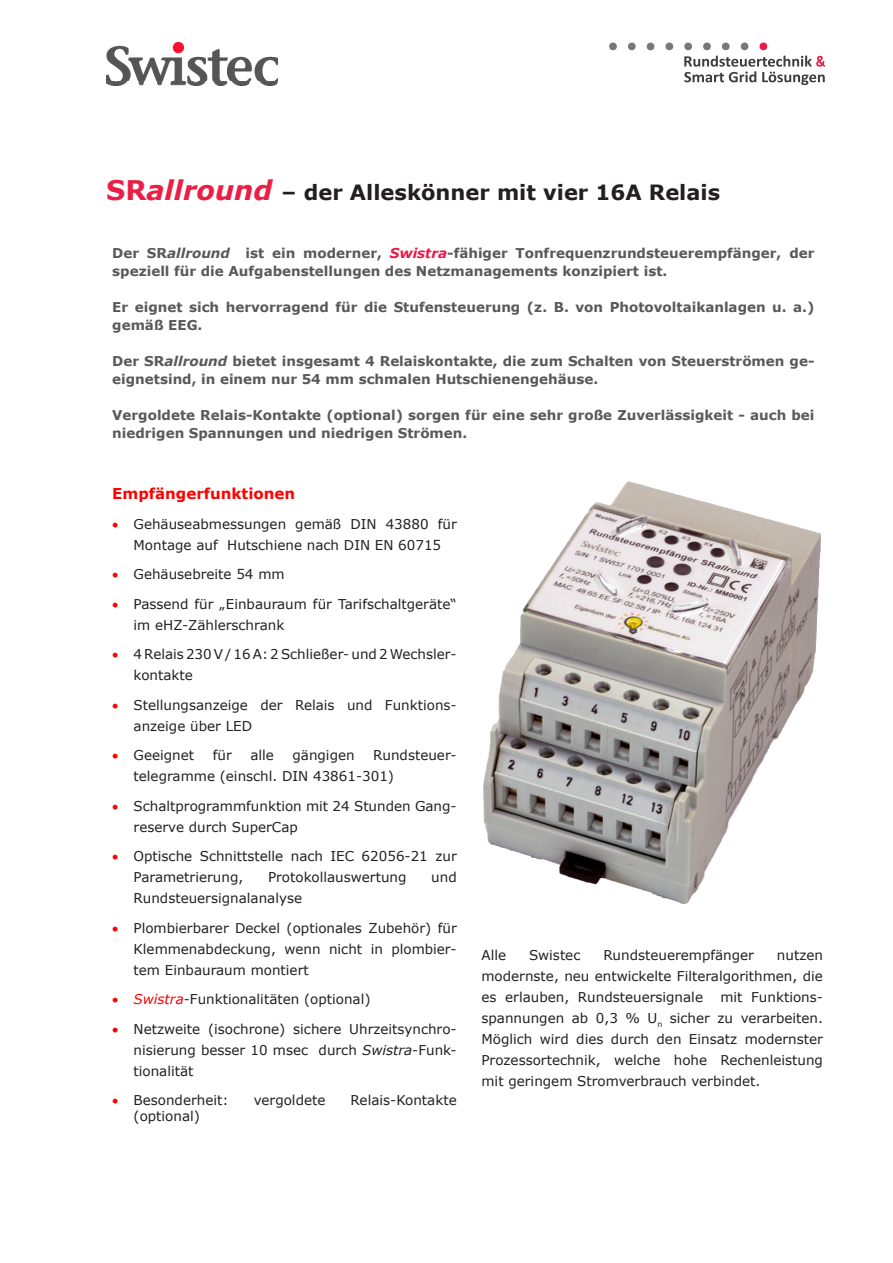
<style>
.page{position:relative;width:893px;height:1263px;background:#fff}
.page>*{position:absolute;margin:0;border:0;box-sizing:border-box;transform-origin:0 0}
.t1{font:700 21px "Verdana";color:#231f20}
.Subtitle{font:700 15px "Verdana";color:#f00}
.t2{font:13.5px/21px "Verdana";color:#231f20}
.Body_Text{font:700 13.5px/18px "Verdana";color:#595959}
.s1{font-size:27px;color:#eb1e45}
.s2{font-style:italic;font-size:27px;color:#eb1e45}
.s3{font-style:italic}
.s4{font-style:italic;color:#ed1845}
.s5{color:#f00}
.s6{font-style:italic;color:#f00}
</style>
<div class="page">
<img style="left:106px;top:43px;width:172px;height:42px">
<svg style="left:665px;top:43px;width:9px;height:8px"></svg>
<svg style="left:628px;top:43px;width:8px;height:8px"></svg>
<svg style="left:609px;top:43px;width:8px;height:8px"></svg>
<svg style="left:646px;top:43px;width:9px;height:8px"></svg>
<svg style="left:684px;top:43px;width:141px;height:42px"></svg>
<img style="left:483px;top:481px;width:338px;height:423px">
<p class="t1" style="left:106px;top:177px;width:615px"><span class="s1">SR</span><span class="s2">allround</span> – der Alleskönner mit vier 16A Relais</p>
<p class="Body_Text" style="left:112px;top:244px;width:704px">Der SR<span class="s3">allround</span> ist ein moderner, <span class="s4">Swistra</span>-fähiger Tonfrequenzrundsteuerempfänger, der speziell für die Aufgabenstellungen des Netzmanagements konzipiert ist.</p>
<p class="Body_Text" style="left:112px;top:298px;width:704px">Er eignet sich hervorragend für die Stufensteuerung (z. B. von Photovoltaikanlagen u. a.) gemäß EEG.</p>
<p class="Body_Text" style="left:112px;top:352px;width:704px">Der SR<span class="s3">allround</span> bietet insgesamt 4 Relaiskontakte, die zum Schalten von Steuerströmen ge&shy;eignetsind, in einem nur 54 mm schmalen Hutschienengehäuse.</p>
<p class="Body_Text" style="left:112px;top:406px;width:704px">Vergoldete Relais-Kontakte (optional) sorgen für eine sehr große Zuverlässigkeit - auch bei niedrigen Spannungen und niedrigen Strömen.</p>
<p class="Subtitle" style="left:112px;top:483px;width:184px">Empfängerfunktionen</p>
<p class="t2" style="left:112px;top:513px;width:346px;text-align:center"><span class="s5">•</span> Gehäuseabmessungen gemäß DIN 43880 für<br>Montage auf Hutschiene nach DIN EN 60715</p>
<p class="t2" style="left:112px;top:564px;width:174px"><span class="s5">•</span> Gehäusebreite 54 mm</p>
<p class="t2" style="left:134px;top:593px;width:325px;text-indent:-21px"><span class="s5">•</span> Passend für „Einbauraum für Tarifschaltgeräte“ im eHZ-Zählerschrank</p>
<p class="t2" style="left:134px;top:644px;width:325px;text-indent:-21px"><span class="s5">•</span> 4 Relais 230 V / 16 A: 2 Schließer- und 2 Wechsler&shy;kontakte</p>
<p class="t2" style="left:134px;top:694px;width:325px;text-indent:-21px"><span class="s5">•</span> Stellungsanzeige der Relais und Funktions&shy;anzeige über LED</p>
<p class="t2" style="left:112px;top:745px;width:83px"><span class="s5">•</span> Geeignet</p>
<p class="t2" style="left:213px;top:745px;width:21px">für</p>
<p class="t2" style="left:250px;top:745px;width:25px">alle</p>
<p class="t2" style="left:292px;top:745px;width:64px">gängigen</p>
<p class="t2" style="left:134px;top:745px;width:325px;text-indent:240px">Rundsteuer&shy;telegramme (einschl. DIN 43861-301)</p>
<p class="t2" style="left:134px;top:795px;width:325px;text-indent:-21px"><span class="s5">•</span> Schaltprogrammfunktion mit 24 Stunden Gang&shy;reserve durch SuperCap</p>
<p class="t2" style="left:134px;top:846px;width:325px;text-indent:-21px"><span class="s5">•</span> Optische Schnittstelle nach IEC 62056-21 zur<br>Parametrierung,</p>
<p class="t2" style="left:268px;top:867px;width:140px">Protokollauswertung</p>
<p class="t2" style="left:431px;top:867px;width:27px">und</p>
<p class="t2" style="left:134px;top:888px;width:170px">Rundsteuersignalanalyse</p>
<p class="t2" style="left:134px;top:917px;width:325px;text-align:justify;text-indent:-21px"><span class="s5">•</span> Plombierbarer Deckel (optionales Zubehör) für Klemmenabdeckung, wenn nicht in plombier&shy;tem Einbauraum montiert</p>
<p class="t2" style="left:112px;top:989px;width:260px"><span class="s5">•</span> <span class="s6">Swistra</span>-Funktionalitäten (optional)</p>
<p class="t2" style="left:134px;top:1018px;width:325px;text-align:justify;text-indent:-21px"><span class="s5">•</span> Netzweite (isochrone) sichere Uhrzeitsynchro&shy;nisierung besser 10 msec durch <span class="s3">Swistra</span>-Funk&shy;tionalität</p>
<p class="t2" style="left:112px;top:1090px;width:118px"><span class="s5">•</span> Besonderheit:</p>
<p class="t2" style="left:254px;top:1090px;width:73px">vergoldete</p>
<p class="t2" style="left:351px;top:1090px;width:108px">Relais-Kontakte</p>
<p class="t2" style="left:134px;top:1105px;width:68px">(optional)</p>
<p class="t2" style="left:481px;top:944px;width:26px">Alle</p>
<p class="t2" style="left:529px;top:944px;width:53px">Swistec</p>
<p class="t2" style="left:603px;top:944px;width:152px">Rundsteuerempfänger</p>
<p class="t2" style="left:481px;top:944px;width:343px;text-align:justify;text-indent:295px">nutzen modernste, neu entwickelte Filteralgorithmen, die es erlauben, Rundsteuersignale</p>
<p class="t2" style="left:481px;top:986px;width:343px;text-align:justify;text-indent:239px">mit Funktions&shy;spannungen ab 0,3 % U<sub>n</sub> sicher zu verarbeiten.<br>Möglich wird dies durch den Einsatz modernster Prozessortechnik, welche hohe Rechenleistung mit geringem Stromverbrauch verbindet.</p>
</div>
